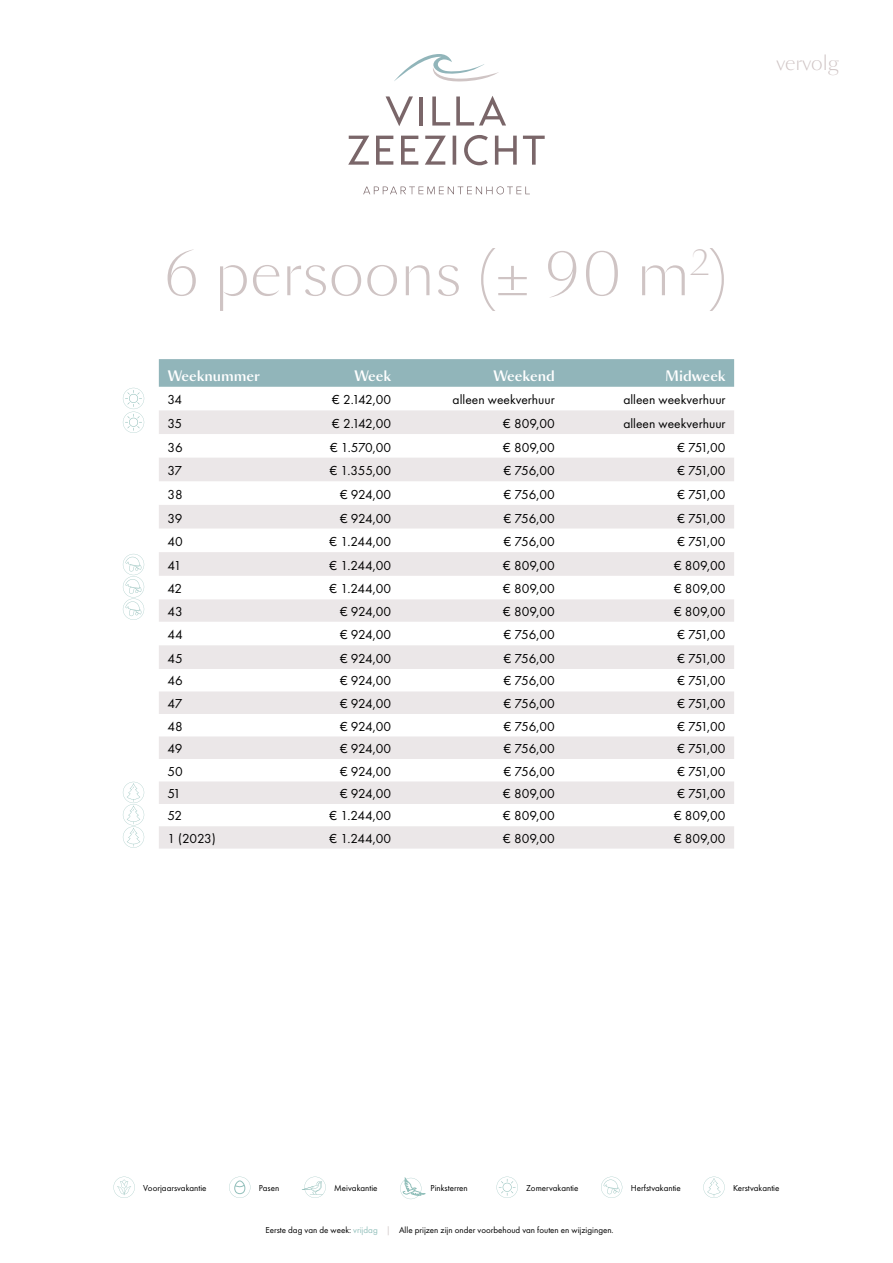
<style>
.page{position:relative;width:893px;height:1263px;background:#fff}
.page>*{position:absolute;margin:0;border:0;box-sizing:border-box;transform-origin:0 0}
.t1{font:300 60px "Sang Bleu Sans";color:#cfc4c4}
.t2{font:300 19.65px "Sang Bleu Sans";color:#cfc4c4}
.t3{font:13.5px "Futura PT";color:#000}
.t4{font:500 13.5px "Sang Bleu Sans";color:#fff}
.t5{font:9px "Futura PT";color:#000}
.s1{color:#91bfba}
.s2{color:#cfc4c4}
</style>
<div class="page">
<svg style="left:394px;top:54px;width:105px;height:28px"></svg>
<svg style="left:363px;top:186px;width:167px;height:8px"></svg>
<svg style="left:386px;top:96px;width:27px;height:30px"></svg>
<hr style="left:419px;top:97px;width:4px;height:28px;background:#7a6669">
<svg style="left:432px;top:97px;width:18px;height:29px"></svg>
<svg style="left:456px;top:96px;width:50px;height:30px"></svg>
<svg style="left:348px;top:136px;width:21px;height:29px"></svg>
<svg style="left:376px;top:136px;width:17px;height:29px"></svg>
<svg style="left:401px;top:136px;width:17px;height:29px"></svg>
<svg style="left:425px;top:136px;width:21px;height:29px"></svg>
<svg style="left:453px;top:136px;width:3px;height:29px"></svg>
<svg style="left:464px;top:135px;width:24px;height:30px"></svg>
<svg style="left:495px;top:136px;width:22px;height:29px"></svg>
<svg style="left:523px;top:136px;width:22px;height:29px"></svg>
<svg style="left:159px;top:359px;width:575px;height:28px;background:#92b5ba"></svg>
<svg style="left:159px;top:410px;width:575px;height:438px;fill:#ebe7e8"></svg>
<svg style="left:123px;top:554px;width:21px;height:66px"></svg>
<svg style="left:123px;top:782px;width:21px;height:66px"></svg>
<svg style="left:123px;top:388px;width:21px;height:45px"></svg>
<svg style="left:113px;top:1177px;width:22px;height:21px"></svg>
<svg style="left:496px;top:1177px;width:22px;height:21px"></svg>
<svg style="left:302px;top:1177px;width:24px;height:21px"></svg>
<svg style="left:703px;top:1177px;width:22px;height:21px"></svg>
<svg style="left:601px;top:1177px;width:21px;height:21px"></svg>
<svg style="left:229px;top:1177px;width:21px;height:21px"></svg>
<svg style="left:400px;top:1177px;width:25px;height:22px"></svg>
<h2 class="t2" style="left:776px;top:50px;width:64px">vervolg</h2>
<h1 class="t1" style="left:164px;top:235px;width:567px">6 persoons (± 90 m<sup>2</sup>)</h1>
<p class="t4" style="left:167px;top:367px;width:94px">Weeknummer</p>
<p class="t4" style="left:354px;top:367px;width:39px">Week</p>
<p class="t4" style="left:493px;top:367px;width:63px">Weekend</p>
<p class="t4" style="left:665px;top:367px;width:62px">Midweek</p>
<p class="t3" style="left:167px;top:392px;width:16px">34</p>
<p class="t3" style="left:332px;top:392px;width:60px">€ 2.142,00</p>
<p class="t3" style="left:453px;top:392px;width:104px">alleen weekverhuur</p>
<p class="t3" style="left:623px;top:392px;width:104px">alleen weekverhuur</p>
<p class="t3" style="left:167px;top:415px;width:16px">35</p>
<p class="t3" style="left:332px;top:415px;width:60px">€ 2.142,00</p>
<p class="t3" style="left:503px;top:415px;width:53px">€ 809,00</p>
<p class="t3" style="left:623px;top:415px;width:104px">alleen weekverhuur</p>
<p class="t3" style="left:167px;top:439px;width:17px">36</p>
<p class="t3" style="left:330px;top:439px;width:63px">€ 1.570,00</p>
<p class="t3" style="left:503px;top:439px;width:53px">€ 809,00</p>
<p class="t3" style="left:677px;top:439px;width:50px">€ 751,00</p>
<p class="t3" style="left:167px;top:463px;width:16px">37</p>
<p class="t3" style="left:330px;top:463px;width:63px">€ 1.355,00</p>
<p class="t3" style="left:504px;top:463px;width:53px">€ 756,00</p>
<p class="t3" style="left:677px;top:463px;width:50px">€ 751,00</p>
<p class="t3" style="left:167px;top:486px;width:17px">38</p>
<p class="t3" style="left:340px;top:486px;width:53px">€ 924,00</p>
<p class="t3" style="left:504px;top:486px;width:53px">€ 756,00</p>
<p class="t3" style="left:677px;top:486px;width:50px">€ 751,00</p>
<p class="t3" style="left:167px;top:510px;width:16px">39</p>
<p class="t3" style="left:340px;top:510px;width:53px">€ 924,00</p>
<p class="t3" style="left:504px;top:510px;width:53px">€ 756,00</p>
<p class="t3" style="left:677px;top:510px;width:50px">€ 751,00</p>
<p class="t3" style="left:167px;top:534px;width:17px">40</p>
<p class="t3" style="left:330px;top:534px;width:63px">€ 1.244,00</p>
<p class="t3" style="left:504px;top:534px;width:53px">€ 756,00</p>
<p class="t3" style="left:677px;top:534px;width:50px">€ 751,00</p>
<p class="t3" style="left:167px;top:557px;width:15px">41</p>
<p class="t3" style="left:330px;top:557px;width:63px">€ 1.244,00</p>
<p class="t3" style="left:503px;top:557px;width:53px">€ 809,00</p>
<p class="t3" style="left:674px;top:557px;width:53px">€ 809,00</p>
<p class="t3" style="left:167px;top:581px;width:16px">42</p>
<p class="t3" style="left:330px;top:581px;width:63px">€ 1.244,00</p>
<p class="t3" style="left:503px;top:581px;width:53px">€ 809,00</p>
<p class="t3" style="left:674px;top:581px;width:53px">€ 809,00</p>
<p class="t3" style="left:167px;top:603px;width:17px">43</p>
<p class="t3" style="left:340px;top:603px;width:53px">€ 924,00</p>
<p class="t3" style="left:503px;top:603px;width:53px">€ 809,00</p>
<p class="t3" style="left:674px;top:603px;width:53px">€ 809,00</p>
<p class="t3" style="left:167px;top:627px;width:17px">44</p>
<p class="t3" style="left:340px;top:627px;width:53px">€ 924,00</p>
<p class="t3" style="left:504px;top:627px;width:53px">€ 756,00</p>
<p class="t3" style="left:677px;top:627px;width:50px">€ 751,00</p>
<p class="t3" style="left:167px;top:650px;width:17px">45</p>
<p class="t3" style="left:340px;top:650px;width:53px">€ 924,00</p>
<p class="t3" style="left:504px;top:650px;width:53px">€ 756,00</p>
<p class="t3" style="left:677px;top:650px;width:50px">€ 751,00</p>
<p class="t3" style="left:167px;top:673px;width:17px">46</p>
<p class="t3" style="left:340px;top:673px;width:53px">€ 924,00</p>
<p class="t3" style="left:504px;top:673px;width:53px">€ 756,00</p>
<p class="t3" style="left:677px;top:673px;width:50px">€ 751,00</p>
<p class="t3" style="left:167px;top:695px;width:16px">47</p>
<p class="t3" style="left:340px;top:695px;width:53px">€ 924,00</p>
<p class="t3" style="left:504px;top:695px;width:53px">€ 756,00</p>
<p class="t3" style="left:677px;top:695px;width:50px">€ 751,00</p>
<p class="t3" style="left:167px;top:718px;width:17px">48</p>
<p class="t3" style="left:340px;top:718px;width:53px">€ 924,00</p>
<p class="t3" style="left:504px;top:718px;width:53px">€ 756,00</p>
<p class="t3" style="left:677px;top:718px;width:50px">€ 751,00</p>
<p class="t3" style="left:167px;top:740px;width:16px">49</p>
<p class="t3" style="left:340px;top:740px;width:53px">€ 924,00</p>
<p class="t3" style="left:504px;top:740px;width:53px">€ 756,00</p>
<p class="t3" style="left:677px;top:740px;width:50px">€ 751,00</p>
<p class="t3" style="left:167px;top:763px;width:17px">50</p>
<p class="t3" style="left:340px;top:763px;width:53px">€ 924,00</p>
<p class="t3" style="left:504px;top:763px;width:53px">€ 756,00</p>
<p class="t3" style="left:677px;top:763px;width:50px">€ 751,00</p>
<p class="t3" style="left:167px;top:785px;width:15px">51</p>
<p class="t3" style="left:340px;top:785px;width:53px">€ 924,00</p>
<p class="t3" style="left:503px;top:785px;width:53px">€ 809,00</p>
<p class="t3" style="left:677px;top:785px;width:50px">€ 751,00</p>
<p class="t3" style="left:167px;top:808px;width:16px">52</p>
<p class="t3" style="left:330px;top:808px;width:63px">€ 1.244,00</p>
<p class="t3" style="left:503px;top:808px;width:53px">€ 809,00</p>
<p class="t3" style="left:674px;top:808px;width:53px">€ 809,00</p>
<p class="t3" style="left:167px;top:830px;width:50px">1 (2023)</p>
<p class="t3" style="left:330px;top:830px;width:63px">€ 1.244,00</p>
<p class="t3" style="left:503px;top:830px;width:53px">€ 809,00</p>
<p class="t3" style="left:674px;top:830px;width:53px">€ 809,00</p>
<p class="t5" style="left:143px;top:1182px;width:65px">Voorjaarsvakantie</p>
<p class="t5" style="left:259px;top:1182px;width:22px">Pasen</p>
<p class="t5" style="left:334px;top:1182px;width:45px">Meivakantie</p>
<p class="t5" style="left:431px;top:1182px;width:39px">Pinksterren</p>
<p class="t5" style="left:526px;top:1182px;width:54px">Zomervakantie</p>
<p class="t5" style="left:631px;top:1182px;width:52px">Herfstvakantie</p>
<p class="t5" style="left:733px;top:1182px;width:48px">Kerstvakantie</p>
<p class="t5" style="left:265px;top:1225px;width:350px">Eerste dag van de week: <span class="s1">vrijdag</span> <span class="s2">|</span> Alle prijzen zijn onder voorbehoud van fouten en wijzigingen.</p>
</div>
